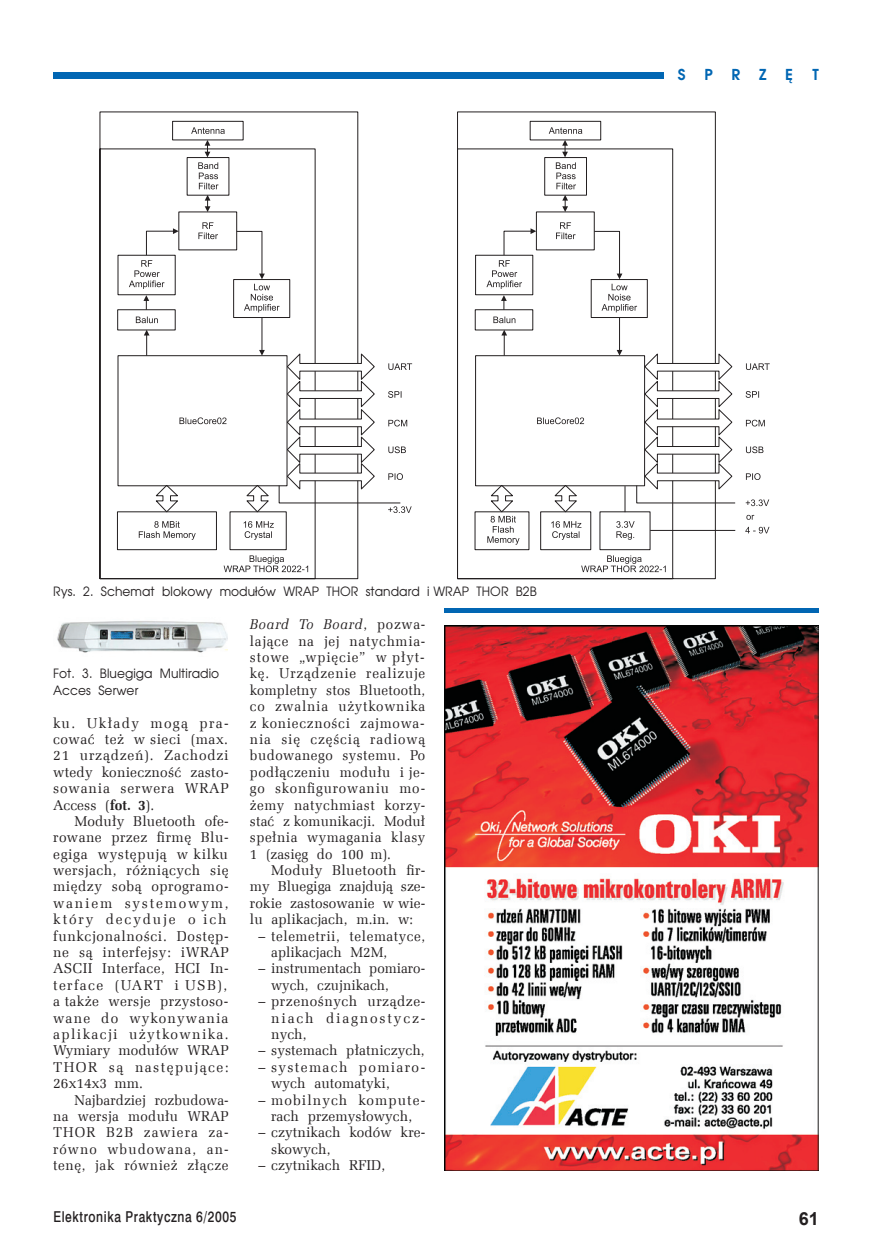
<style>
.page{position:relative;width:872px;height:1255px;background:#fff}
.page>*{position:absolute;margin:0;border:0;box-sizing:border-box;transform-origin:0 0}
.t1{font:700 18px "Arial";color:#231f20}
.t2{font:15px "Swis 721 Md EU";letter-spacing:.05em;color:#231f20;scale:.8 1}
.t3{font:700 15px "Avalon";letter-spacing:1.25em;color:#0166b3}
.t4{font:14.25px/16.4px "Zapf Ellipt EU";letter-spacing:.035em;color:#231f20;text-align:justify}
.t5{font:14.25px/16.4px "Zapf Ellipt EU";letter-spacing:.035em;color:#231f20;text-align:justify;scale:.96 1}
.t6{font:14.25px/16.4px "Zapf Ellipt EU";letter-spacing:.005em;color:#231f20}
.t7{font:14.25px/16.4px "Zapf Ellipt EU";color:#231f20;scale:.96 1}
.t8{font:14.25px/16.4px "Zapf Ellipt EU";letter-spacing:.01em;color:#231f20;text-align:center}
.t9{font:14.25px/16.4px "Zapf Ellipt EU";letter-spacing:.095em;color:#231f20}
.t10{font:12.75px/16.4px "Avalon";letter-spacing:.005em;color:#231f20;scale:.96 1}
.s1{font-weight:700}
.s2{font-style:italic}
</style>
<div class="page">
<div style="left:53px;top:72px;width:611px;height:7px;background:#0166b3"></div>
<svg style="left:99px;top:111px;width:259px;height:468px"></svg>
<svg style="left:191px;top:127px;width:34px;height:7px"></svg>
<svg style="left:198px;top:222px;width:20px;height:17px"></svg>
<svg style="left:136px;top:316px;width:22px;height:7px"></svg>
<svg style="left:198px;top:140px;width:20px;height:49px"></svg>
<svg style="left:205px;top:195px;width:5px;height:17px"></svg>
<svg style="left:129px;top:228px;width:50px;height:61px"></svg>
<svg style="left:236px;top:231px;width:43px;height:81px"></svg>
<svg style="left:143px;top:295px;width:6px;height:15px"></svg>
<hr style="left:262px;top:317px;width:1px;height:34px;background:#231f20">
<svg style="left:117px;top:330px;width:295px;height:242px"></svg>
<svg style="left:457px;top:111px;width:259px;height:468px"></svg>
<svg style="left:549px;top:127px;width:33px;height:7px"></svg>
<svg style="left:556px;top:222px;width:19px;height:17px"></svg>
<svg style="left:493px;top:316px;width:22px;height:7px"></svg>
<svg style="left:556px;top:140px;width:20px;height:49px"></svg>
<svg style="left:562px;top:195px;width:6px;height:17px"></svg>
<svg style="left:486px;top:228px;width:50px;height:61px"></svg>
<svg style="left:593px;top:231px;width:44px;height:81px"></svg>
<svg style="left:501px;top:295px;width:6px;height:15px"></svg>
<hr style="left:619px;top:317px;width:1px;height:34px;background:#231f20">
<svg style="left:746px;top:363px;width:23px;height:7px"></svg>
<svg style="left:745px;top:391px;width:14px;height:7px"></svg>
<svg style="left:746px;top:420px;width:18px;height:6px"></svg>
<svg style="left:746px;top:446px;width:17px;height:7px"></svg>
<svg style="left:746px;top:473px;width:14px;height:7px"></svg>
<svg style="left:745px;top:499px;width:24px;height:7px"></svg>
<svg style="left:474px;top:330px;width:262px;height:242px"></svg>
<svg style="left:745px;top:527px;width:24px;height:6px"></svg>
<svg style="left:746px;top:515px;width:8px;height:5px"></svg>
<img style="left:57px;top:621px;width:170px;height:32px">
<img style="left:444px;top:625px;width:374px;height:544px">
<div style="left:444px;top:608px;width:374px;height:5px;background:#0166b3"></div>
<p class="t3" style="left:678px;top:65px;width:142px">SPRZĘT</p>
<p class="t10" style="left:53px;top:583px;width:505px">Rys. 2. Schemat blokowy modułów WRAP THOR standard i WRAP THOR B2B</p>
<p class="t10" style="left:53px;top:665px;width:174px">Fot. 3. Bluegiga Multiradio<br>Acces Serwer</p>
<p class="t4" style="left:53px;top:714px;width:177px">ku. Układy mogą pra&shy;cować też w sieci (max.<br>21 urządzeń). Zachodzi wtedy konieczność zasto&shy;sowania serwera WRAP Access (<span class="s1">fot. 3</span>).</p>
<p class="t4" style="left:53px;top:813px;width:177px;text-align:left;text-indent:21px">Moduły Bluetooth ofe&shy;rowane przez firmę Blu&shy;egiga występują w kilku wersjach, różniących się między sobą oprogramo&shy;waniem systemowym, który decyduje o ich funkcjonalności. Dostęp&shy;ne są interfejsy: iWRAP<br>ASCII Interface, HCI In&shy;terface (UART i USB), a także wersje przystoso&shy;wane do wykonywania aplikacji użytkownika.<br>Wymiary modułów WRAP<br>THOR są następujące:<br>26x14x3 mm.</p>
<p class="t5" style="left:53px;top:1091px;width:184px;text-indent:21px">Najbardziej rozbudowa&shy;na wersja modułu WRAP THOR B2B zawiera za&shy;równo wbudowana, an&shy;tenę, jak również złącze</p>
<p class="t5" style="left:250px;top:616px;width:184px"><span class="s2">Board To Board</span>, pozwa&shy;lające na jej natychmia&shy;stowe „wpięcie” w płyt&shy;kę. Urządzenie realizuje kompletny stos Bluetooth, co zwalnia użytkownika z konieczności zajmowa&shy;nia się częścią radiową budowanego systemu. Po podłączeniu modułu i je&shy;go skonfigurowaniu mo&shy;żemy natychmiast korzy&shy;stać z komunikacji. Moduł spełnia wymagania klasy 1 (zasięg do 100 m).</p>
<p class="t4" style="left:250px;top:862px;width:177px;text-indent:21px">Moduły Bluetooth fir&shy;my Bluegiga znajdują sze&shy;rokie zastosowanie w wie&shy;lu aplikacjach, m.in. w:</p>
<p class="t5" style="left:271px;top:927px;width:162px;text-indent:-13px">– telemetrii, telematyce, aplikacjach M2M,</p>
<p class="t7" style="left:271px;top:960px;width:162px;text-indent:-13px">– instrumentach pomiaro&shy;wych, czujnikach,</p>
<p class="t4" style="left:271px;top:993px;width:156px;text-indent:-13px">– przenośnych urządze&shy;niach diagnostycz&shy;nych,</p>
<p class="t6" style="left:258px;top:1042px;width:168px">– systemach płatniczych,</p>
<p class="t9" style="left:271px;top:1058px;width:156px;text-indent:-13px">– systemach pomiaro&shy;wych automatyki,</p>
<p class="t8" style="left:258px;top:1091px;width:168px">– mobilnych kompute&shy;rach przemysłowych,</p>
<p class="t6" style="left:271px;top:1124px;width:156px;text-indent:-13px">– czytnikach kodów kre&shy;skowych,</p>
<p class="t6" style="left:258px;top:1157px;width:128px">– czytnikach RFID,</p>
<p class="t2" style="left:53px;top:1207px;width:230px">Elektronika Praktyczna 6/2005</p>
<p class="t1" style="left:798px;top:1206px;width:22px">61</p>
</div>
